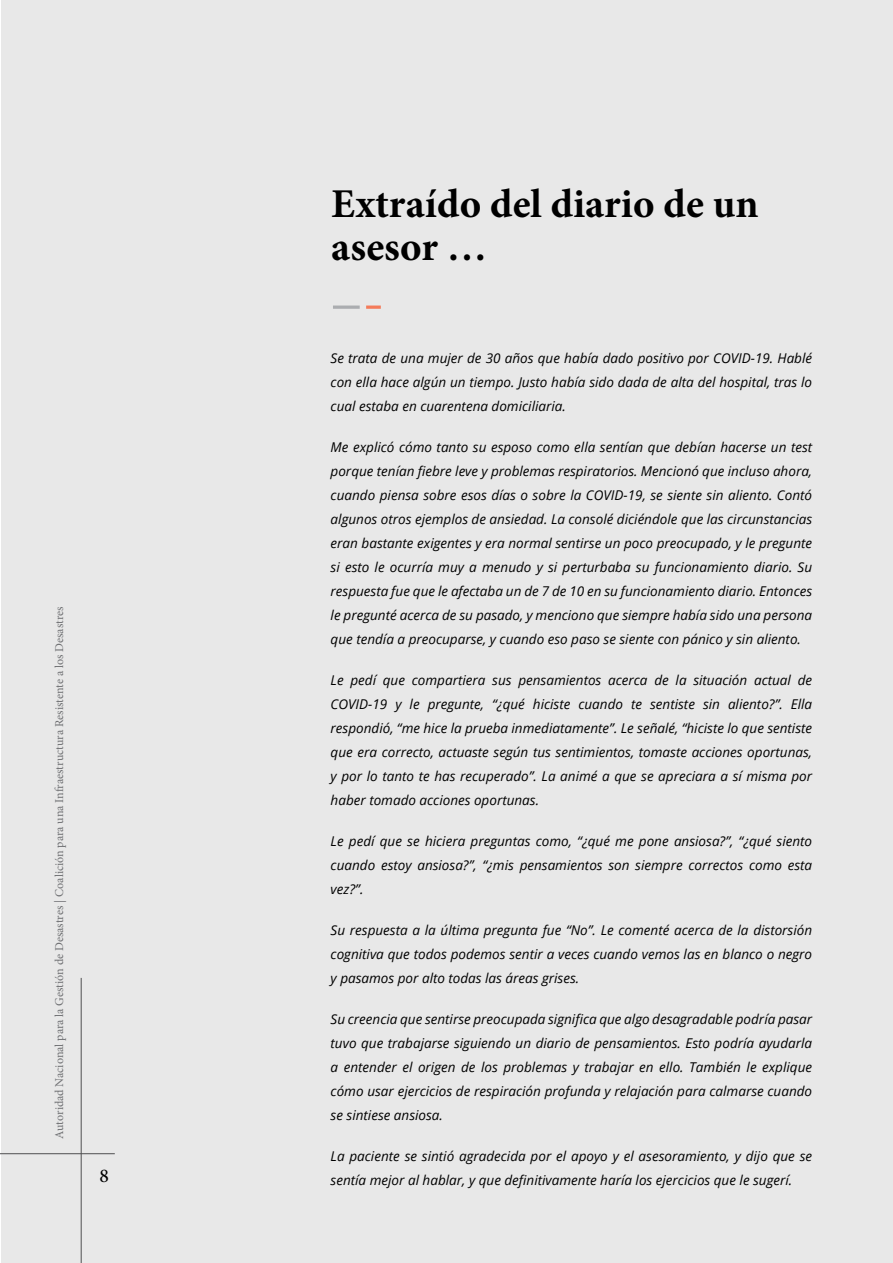
<style>
.page{position:relative;width:893px;height:1263px;background:#fff}
.page>*{position:absolute;margin:0;border:0;box-sizing:border-box;transform-origin:0 0}
.t1{font:700 40.95px "Minion Pro";color:#000}
.t2{font:500 19.5px "Minion Pro";color:#000}
.t3{font:italic 13.5px/24px "Open Sans";color:#000;text-align:justify}
.t4{font:12px "Minion Pro";color:#6f7073}
</style>
<div class="page">
<div style="left:2px;top:0;width:891px;height:1263px;background:#e8e8e8"></div>
<svg style="left:333px;top:305px;width:27px;height:4px"></svg>
<svg style="left:366px;top:305px;width:15px;height:4px"></svg>
<hr style="left:81px;top:978px;width:1px;height:285px;background:#4f4f51">
<hr style="left:0;top:1153px;width:115px;height:1px;background:#4f4f51">
<p class="t4" style="left:51px;top:1138px;width:534px;rotate:-90deg">Autoridad Nacional para la Gestión de Desastres | Coalición para una Infraestructura Resistente a los Desastres</p>
<h2 class="t2" style="left:99px;top:1163px;width:11px">8</h2>
<p class="t1" style="left:331px;top:175px;width:429px">Extraído del diario de un</p>
<p class="t1" style="left:331px;top:218px;width:157px">asesor …</p>
<p class="t3" style="left:331px;top:346px;width:483px">Se trata de una mujer de 30 años que había dado positivo por COVID-19. Hablé con ella hace algún un tiempo. Justo había sido dada de alta del hospital, tras lo cual estaba en cuarentena domiciliaria.</p>
<p class="t3" style="left:331px;top:435px;width:483px">Me explicó cómo tanto su esposo como ella sentían que debían hacerse un test porque tenían fiebre leve y problemas respiratorios. Mencionó que incluso ahora, cuando piensa sobre esos días o sobre la COVID-19, se siente sin aliento. Contó algunos otros ejemplos de ansiedad. La consolé diciéndole que las circunstancias eran bastante exigentes y era normal sentirse un poco preocupado, y le pregunte si esto le ocurría muy a menudo y si perturbaba su funcionamiento diario. Su respuesta fue que le afectaba un de 7 de 10 en su funcionamiento diario. Entonces le pregunté acerca de su pasado, y menciono que siempre había sido una persona que tendía a preocuparse, y cuando eso paso se siente con pánico y sin aliento.</p>
<p class="t3" style="left:331px;top:668px;width:483px">Le pedí que compartiera sus pensamientos acerca de la situación actual de COVID-19 y le pregunte, “¿qué hiciste cuando te sentiste sin aliento?”. Ella respondió, “me hice la prueba inmediatamente”. Le señalé, “hiciste lo que sentiste que era correcto, actuaste según tus sentimientos, tomaste acciones oportunas, y por lo tanto te has recuperado”. La animé a que se apreciara a sí misma por haber tomado acciones oportunas.</p>
<p class="t3" style="left:331px;top:829px;width:483px">Le pedí que se hiciera preguntas como, “¿qué me pone ansiosa?”, “¿qué siento cuando estoy ansiosa?”, “¿mis pensamientos son siempre correctos como esta vez?”.</p>
<p class="t3" style="left:331px;top:918px;width:483px">Su respuesta a la última pregunta fue “No”. Le comenté acerca de la distorsión cognitiva que todos podemos sentir a veces cuando vemos las en blanco o negro y pasamos por alto todas las áreas grises.</p>
<p class="t3" style="left:331px;top:1007px;width:483px">Su creencia que sentirse preocupada significa que algo desagradable podría pasar tuvo que trabajarse siguiendo un diario de pensamientos. Esto podría ayudarla a entender el origen de los problemas y trabajar en ello. También le explique cómo usar ejercicios de respiración profunda y relajación para calmarse cuando se sintiese ansiosa.</p>
<p class="t3" style="left:331px;top:1144px;width:483px">La paciente se sintió agradecida por el apoyo y el asesoramiento, y dijo que se sentía mejor al hablar, y que definitivamente haría los ejercicios que le sugerí.</p>
</div>
